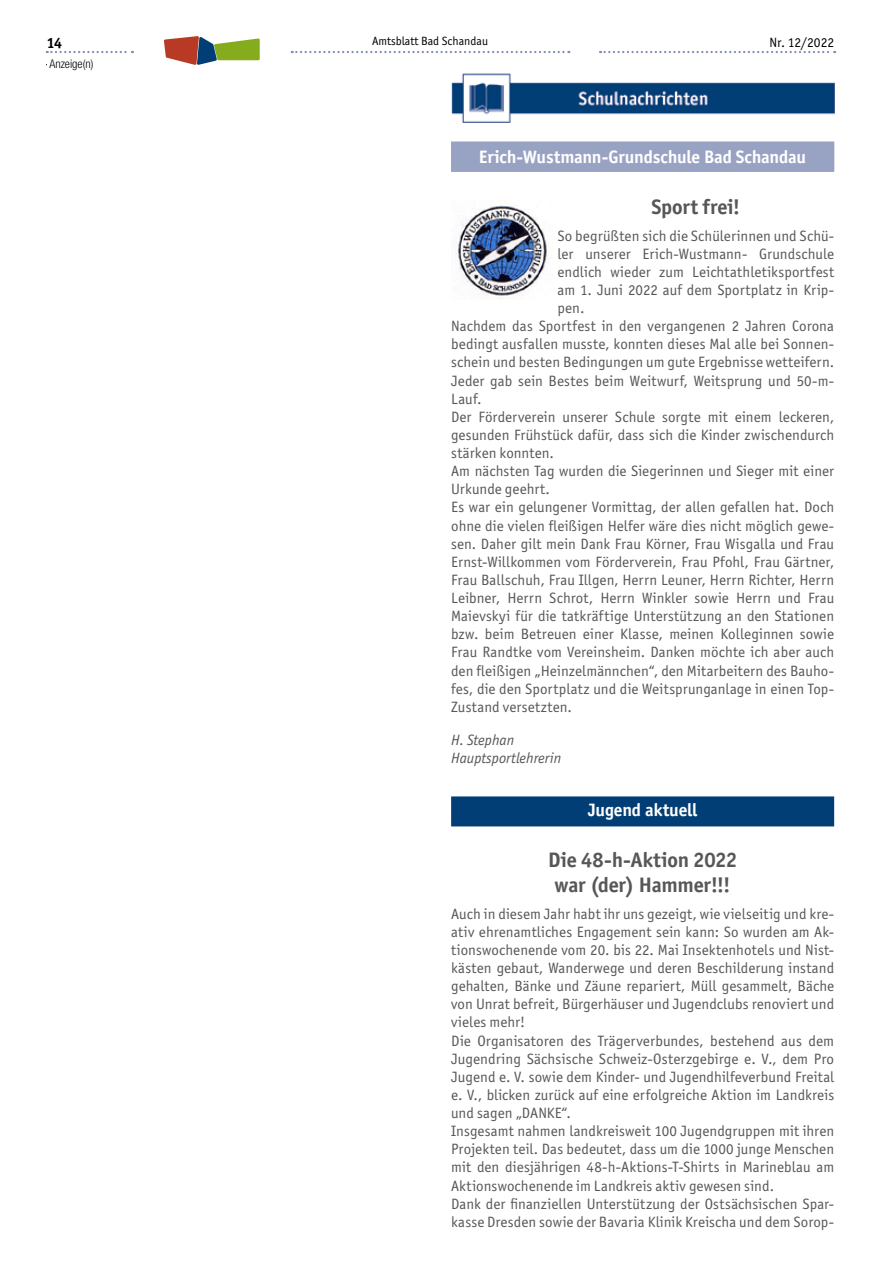
<style>
.page{position:relative;width:881px;height:1263px;background:#fff}
.page>*{position:absolute;margin:0;border:0;box-sizing:border-box;transform-origin:0 0}
.t1{font:700 21px/25.3px "Officina San ITC";letter-spacing:-.01em;color:#575756;text-align:center}
.t2{font:700 18px "Officina San ITC";letter-spacing:-.01em;color:#fff}
.t3{font:15px/18.1px "Officina San ITC";letter-spacing:.005em;color:#575756}
.t4{font:italic 15px/18.1px "Officina San ITC";color:#575756}
.t5{font:700 15px "Officina San ITC";color:#000}
.t6{font:13.5px "Officina San ITC";color:#000}
.t7{font:12px "Officina San ITC";color:#000}
.t8{font:300 condensed 12px "Helvetica Neue LT";color:#000}
</style>
<div class="page">
<svg style="left:291px;top:51px;width:278px;height:2px"></svg>
<svg style="left:47px;top:51px;width:86px;height:2px"></svg>
<svg style="left:600px;top:51px;width:234px;height:2px"></svg>
<svg style="left:164px;top:36px;width:95px;height:29px"></svg>
<img style="left:451px;top:73px;width:382px;height:49px">
<div style="left:451px;top:142px;width:382px;height:30px;background:#98a2c3"></div>
<div style="left:451px;top:796px;width:382px;height:30px;background:#003e75"></div>
<img style="left:456px;top:200px;width:91px;height:98px">
<p class="t5" style="left:47px;top:34px;width:17px">14</p>
<p class="t7" style="left:372px;top:34px;width:117px">Amtsblatt Bad Schandau</p>
<p class="t6" style="left:769px;top:34px;width:66px">Nr. 12/2022</p>
<p class="t8" style="left:49px;top:57px;width:45px">Anzeige(n)</p>
<p class="t2" style="left:479px;top:146px;width:329px">Erich-Wustmann-Grundschule Bad Schandau</p>
<h1 class="t1" style="left:651px;top:194px;width:90px">Sport frei!</h1>
<p class="t3" style="left:557px;top:226px;width:278px">So begrüßten sich die Schülerinnen und Schü-</p>
<p class="t3" style="left:557px;top:244px;width:278px">ler unserer Erich-Wustmann- Grundschule</p>
<p class="t3" style="left:557px;top:263px;width:278px">endlich wieder zum Leichtathletiksportfest</p>
<p class="t3" style="left:557px;top:281px;width:278px">am 1. Juni 2022 auf dem Sportplatz in Krip-</p>
<p class="t3" style="left:557px;top:299px;width:28px">pen.</p>
<p class="t3" style="left:451px;top:317px;width:384px">Nachdem das Sportfest in den vergangenen 2 Jahren Corona</p>
<p class="t3" style="left:451px;top:335px;width:384px">bedingt ausfallen musste, konnten dieses Mal alle bei Sonnen-</p>
<p class="t3" style="left:451px;top:353px;width:384px">schein und besten Bedingungen um gute Ergebnisse wetteifern.</p>
<p class="t3" style="left:451px;top:371px;width:384px">Jeder gab sein Bestes beim Weitwurf, Weitsprung und 50-m-</p>
<p class="t3" style="left:451px;top:389px;width:32px">Lauf.</p>
<p class="t3" style="left:451px;top:408px;width:384px">Der Förderverein unserer Schule sorgte mit einem leckeren,</p>
<p class="t3" style="left:451px;top:426px;width:384px">gesunden Frühstück dafür, dass sich die Kinder zwischendurch</p>
<p class="t3" style="left:451px;top:444px;width:104px">stärken konnten.</p>
<p class="t3" style="left:451px;top:462px;width:384px">Am nächsten Tag wurden die Siegerinnen und Sieger mit einer</p>
<p class="t3" style="left:451px;top:480px;width:100px">Urkunde geehrt.</p>
<p class="t3" style="left:451px;top:498px;width:384px">Es war ein gelungener Vormittag, der allen gefallen hat. Doch</p>
<p class="t3" style="left:451px;top:516px;width:384px">ohne die vielen fleißigen Helfer wäre dies nicht möglich gewe-</p>
<p class="t3" style="left:451px;top:534px;width:384px">sen. Daher gilt mein Dank Frau Körner, Frau Wisgalla und Frau</p>
<p class="t3" style="left:451px;top:553px;width:384px">Ernst-Willkommen vom Förderverein, Frau Pfohl, Frau Gärtner,</p>
<p class="t3" style="left:451px;top:571px;width:384px">Frau Ballschuh, Frau Illgen, Herrn Leuner, Herrn Richter, Herrn</p>
<p class="t3" style="left:451px;top:589px;width:384px">Leibner, Herrn Schrot, Herrn Winkler sowie Herrn und Frau</p>
<p class="t3" style="left:451px;top:607px;width:384px">Maievskyi für die tatkräftige Unterstützung an den Stationen</p>
<p class="t3" style="left:451px;top:625px;width:384px">bzw. beim Betreuen einer Klasse, meinen Kolleginnen sowie</p>
<p class="t3" style="left:451px;top:643px;width:384px">Frau Randtke vom Vereinsheim. Danken möchte ich aber auch</p>
<p class="t3" style="left:451px;top:661px;width:384px">den fleißigen „Heinzelmännchen“, den Mitarbeitern des Bauho-</p>
<p class="t3" style="left:451px;top:679px;width:384px">fes, die den Sportplatz und die Weitsprunganlage in einen Top-</p>
<p class="t3" style="left:451px;top:698px;width:122px">Zustand versetzten.</p>
<p class="t4" style="left:451px;top:731px;width:112px">H. Stephan<br>Hauptsportlehrerin</p>
<p class="t2" style="left:588px;top:798px;width:111px">Jugend aktuell</p>
<h1 class="t1" style="left:548px;top:847px;width:191px">Die 48-h-Aktion 2022 war (der) Hammer!!!</h1>
<p class="t3" style="left:451px;top:904px;width:384px">Auch in diesem Jahr habt ihr uns gezeigt, wie vielseitig und kre&shy;ativ ehrenamtliches Engagement sein kann: So wurden am Ak&shy;tionswochenende vom 20. bis 22. Mai Insektenhotels und Nist&shy;kästen gebaut, Wanderwege und deren Beschilderung instand gehalten, Bänke und Zäune repariert, Müll gesammelt, Bäche von Unrat befreit, Bürgerhäuser und Jugendclubs renoviert und vieles mehr!<br>Die Organisatoren des Trägerverbundes, bestehend aus dem Jugendring Sächsische Schweiz-Osterzgebirge e. V., dem Pro Jugend e. V. sowie dem Kinder- und Jugendhilfeverbund Freital e. V., blicken zurück auf eine erfolgreiche Aktion im Landkreis und sagen „DANKE“.<br>Insgesamt nahmen landkreisweit 100 Jugendgruppen mit ihren Projekten teil. Das bedeutet, dass um die 1000 junge Menschen mit den diesjährigen 48-h-Aktions-T-Shirts in Marineblau am Aktionswochenende im Landkreis aktiv gewesen sind.<br>Dank der finanziellen Unterstützung der Ostsächsischen Spar&shy;kasse Dresden sowie der Bavaria Klinik Kreischa und dem Sorop-</p>
</div>
